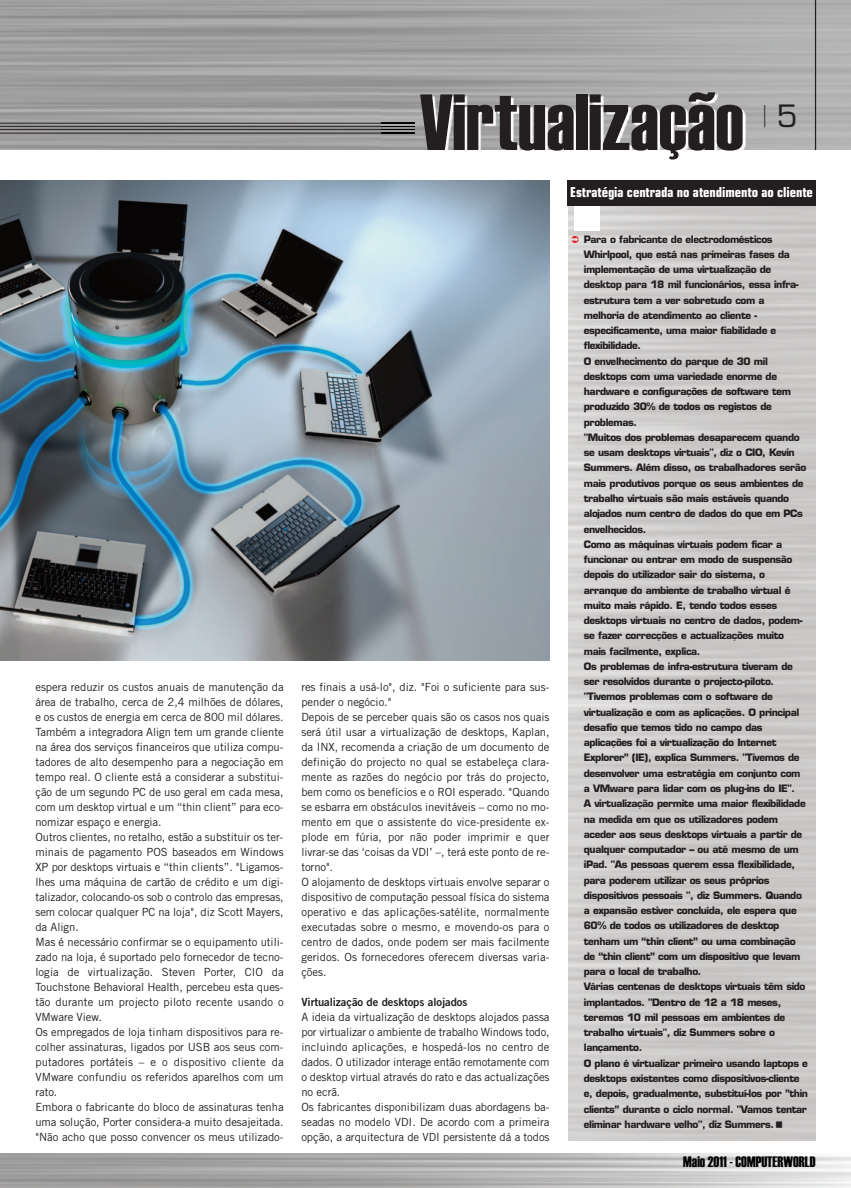
<style>
.page{position:relative;width:851px;height:1188px;background:#fff}
.page>*{position:absolute;margin:0;border:0;box-sizing:border-box;transform-origin:0 0}
.t1{font:79.38px "Haettenschweiler";color:#231f20}
.t2{font:condensed 30px "Eurostile LT Std";color:#231f20;scale:.5 1}
.t3{font:15.12px "Haettenschweiler";color:#000}
.t4{font:700 condensed 13.75px "Eurostile LT Std";letter-spacing:-.005em;color:#fff}
.t5{font:11.25px/15px "Trade Gothic LT Std";letter-spacing:-.005em;color:#231f20}
.t6{font:11.25px "Trade Gothic LT Std Bd 2";letter-spacing:-.005em;color:#231f20}
.t7{font:700 10px/15.2px "Eurostile LT Std";letter-spacing:-.04em;color:#231f20}
.s1{font-stretch:normal}
</style>
<div class="page">
<img style="left:0;top:0;width:850px;height:1187px">
<div style="left:0;top:150px;width:850px;height:1002px;background:#fff"></div>
<hr style="left:0;top:123px;width:414px;height:1px;background:#231f20">
<hr style="left:0;top:126px;width:414px;height:1px;background:#231f20">
<hr style="left:0;top:129px;width:414px;height:1px;background:#231f20">
<hr style="left:0;top:133px;width:414px;height:1px;background:#231f20">
<img style="left:381px;top:78px;width:394px;height:115px">
<img style="left:381px;top:123px;width:33px;height:1px">
<img style="left:381px;top:126px;width:33px;height:1px">
<img style="left:381px;top:129px;width:33px;height:1px">
<img style="left:381px;top:133px;width:33px;height:1px">
<hr style="left:814px;top:0;width:2px;height:150px;background:#231f20">
<img style="left:0;top:180px;width:549px;height:480px">
<img style="left:568px;top:205px;width:247px;height:935px">
<div style="left:574px;top:205px;width:25px;height:26px;background:#fff"></div>
<div style="left:567px;top:180px;width:248px;height:25px;background:#231f20"></div>
<svg style="left:776px;top:1120px;width:6px;height:7px"></svg>
<svg style="left:571px;top:236px;width:7px;height:7px"></svg>
<h1 class="t1" style="left:420px;top:94px;width:325px">Virtualização</h1>
<h2 class="t2" style="left:763px;top:99px;width:70px">| <span class="s1">5</span></h2>
<p class="t5" style="left:35px;top:680px;width:250px">espera reduzir os custos anuais de manutenção da área de trabalho, cerca de 2,4 milhões de dólares, e os custos de energia em cerca de 800 mil dólares.<br>Também a integradora Align tem um grande cliente na área dos serviços financeiros que utiliza compu&shy;tadores de alto desempenho para a negociação em tempo real. O cliente está a considerar a substitui&shy;ção de um segundo PC de uso geral em cada mesa, com um desktop virtual e um “thin client” para eco&shy;nomizar espaço e energia.<br>Outros clientes, no retalho, estão a substituir os ter&shy;minais de pagamento POS baseados em Windows XP por desktops virtuais e “thin clients”. "Ligamos&shy;lhes uma máquina de cartão de crédito e um digi&shy;talizador, colocando-os sob o controlo das empresas, sem colocar qualquer PC na loja", diz Scott Mayers, da Align.<br>Mas é necessário confirmar se o equipamento utili&shy;zado na loja, é suportado pelo fornecedor de tecno&shy;logia de virtualização. Steven Porter, CIO da Touchstone Behavioral Health, percebeu esta ques&shy;tão durante um projecto piloto recente usando o VMware View.<br>Os empregados de loja tinham dispositivos para re&shy;colher assinaturas, ligados por USB aos seus com&shy;putadores portáteis – e o dispositivo cliente da VMware confundiu os referidos aparelhos com um rato.<br>Embora o fabricante do bloco de assinaturas tenha uma solução, Porter considera-a muito desajeitada. "Não acho que posso convencer os meus utilizado-</p>
<p class="t5" style="left:301px;top:680px;width:250px">res finais a usá-lo", diz. "Foi o suficiente para sus&shy;pender o negócio."<br>Depois de se perceber quais são os casos nos quais será útil usar a virtualização de desktops, Kaplan, da INX, recomenda a criação de um documento de definição do projecto no qual se estabeleça clara&shy;mente as razões do negócio por trás do projecto, bem como os benefícios e o ROI esperado. "Quando se esbarra em obstáculos inevitáveis – como no mo&shy;mento em que o assistente do vice-presidente ex&shy;plode em fúria, por não poder imprimir e quer livrar-se das ‘coisas da VDI’ –, terá este ponto de re&shy;torno".<br>O alojamento de desktops virtuais envolve separar o dispositivo de computação pessoal física do sistema operativo e das aplicações-satélite, normalmente executadas sobre o mesmo, e movendo-os para o centro de dados, onde podem ser mais facilmente geridos. Os fornecedores oferecem diversas varia&shy;ções.</p>
<p class="t6" style="left:301px;top:997px;width:167px">Virtualização de desktops alojados</p>
<p class="t5" style="left:301px;top:1010px;width:250px">A ideia da virtualização de desktops alojados passa por virtualizar o ambiente de trabalho Windows todo, incluindo aplicações, e hospedá-los no centro de dados. O utilizador interage então remotamente com o desktop virtual através do rato e das actualizações no ecrã.<br>Os fabricantes disponibilizam duas abordagens ba&shy;seadas no modelo VDI. De acordo com a primeira opção, a arquitectura de VDI persistente dá a todos</p>
<p class="t4" style="left:570px;top:186px;width:244px">Estratégia centrada no atendimento ao cliente</p>
<p class="t7" style="left:583px;top:232px;width:226px">Para o fabricante de electrodomésticos Whirlpool, que está nas primeiras fases da implementação de uma virtualização de desktop para 18 mil funcionários, essa infra&shy;estrutura tem a ver sobretudo com a<br>melhoria de atendimento ao cliente - especificamente, uma maior fiabilidade e flexibilidade.<br>O envelhecimento do parque de 30 mil desktops com uma variedade enorme de hardware e configurações de software tem produzido 30% de todos os registos de problemas.<br>"Muitos dos problemas desaparecem quando se usam desktops virtuais", diz o CIO, Kevin Summers. Além disso, os trabalhadores serão mais produtivos porque os seus ambientes de trabalho virtuais são mais estáveis quando alojados num centro de dados do que em PCs envelhecidos.<br>Como as máquinas virtuais podem ficar a funcionar ou entrar em modo de suspensão depois do utilizador sair do sistema, o arranque do ambiente de trabalho virtual é muito mais rápido. E, tendo todos esses desktops virtuais no centro de dados, podem&shy;se fazer correcções e actualizações muito mais facilmente, explica.<br>Os problemas de infra-estrutura tiveram de ser resolvidos durante o projecto-piloto. "Tivemos problemas com o software de virtualização e com as aplicações. O principal desafio que temos tido no campo das aplicações foi a virtualização do Internet Explorer” (IE), explica Summers. "Tivemos de desenvolver uma estratégia em conjunto com a VMware para lidar com os plug-ins do IE".<br>A virtualização permite uma maior flexibilidade na medida em que os utilizadores podem aceder aos seus desktops virtuais a partir de qualquer computador – ou até mesmo de um iPad. "As pessoas querem essa flexibilidade, para poderem utilizar os seus próprios dispositivos pessoais ", diz Summers. Quando a expansão estiver concluída, ele espera que 60% de todos os utilizadores de desktop tenham um “thin client” ou uma combinação de “thin client” com um dispositivo que levam para o local de trabalho.<br>Várias centenas de desktops virtuais têm sido implantados. "Dentro de 12 a 18 meses, teremos 10 mil pessoas em ambientes de trabalho virtuais", diz Summers sobre o lançamento.<br>O plano é virtualizar primeiro usando laptops e desktops existentes como dispositivos-cliente e, depois, gradualmente, substituí-los por ”thin clients” durante o ciclo normal. "Vamos tentar eliminar hardware velho", diz Summers.</p>
<h3 class="t3" style="left:683px;top:1156px;width:134px">Maio 2011 - COMPUTERWORLD</h3>
</div>
